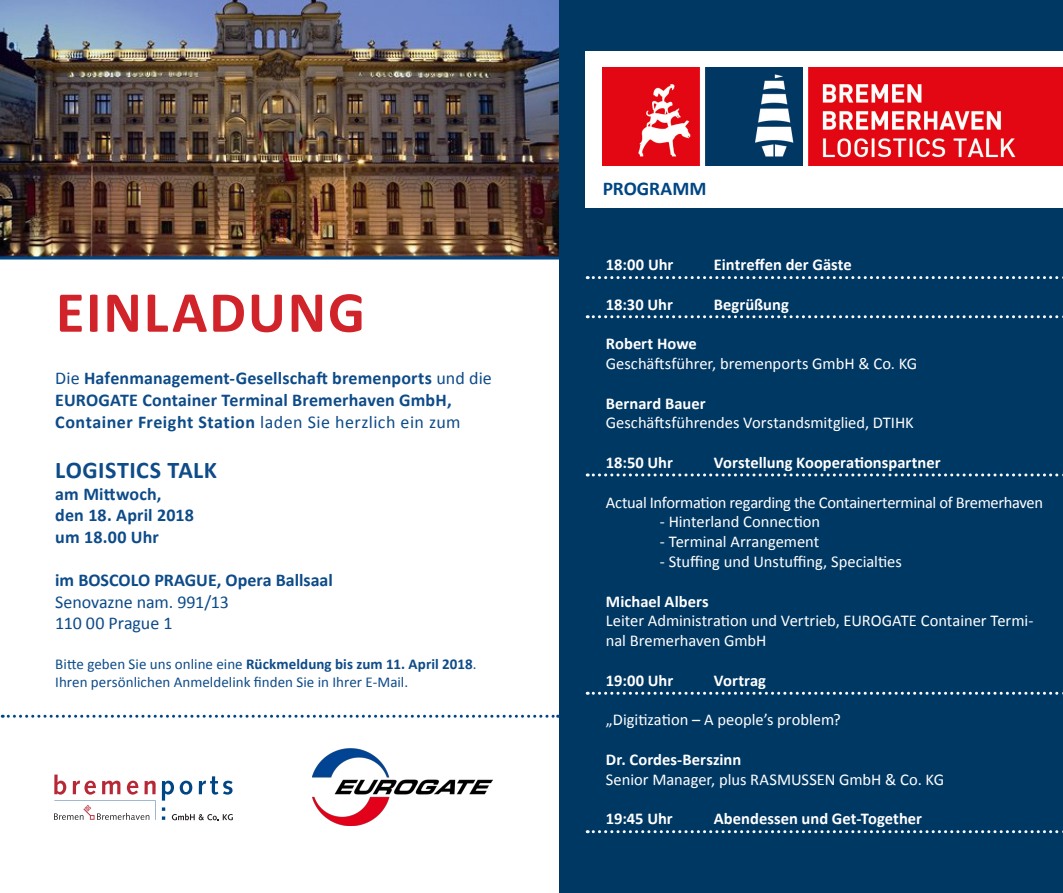
<style>
.page{position:relative;width:1063px;height:893px;background:#fff}
.page>*{position:absolute;margin:0;border:0;box-sizing:border-box;transform-origin:0 0}
.t1{font:700 58.5px "Calibri";letter-spacing:.03em;color:#d1232a}
.t2{font:700 24px "Calibri";letter-spacing:.02em;color:#0d4b89}
.t3{font:700 19.5px "Calibri";color:#004684}
.t4{font:700 18px/21.6px "Calibri";letter-spacing:.01em;color:#0d4b89}
.t5{font:18px "Calibri";letter-spacing:-.005em;color:#0d4b89}
.t6{font:16.5px/19.8px "Calibri";letter-spacing:-.005em;color:#fff}
.t7{font:700 16.5px "Calibri";color:#fff}
.t8{font:16.5px "Calibri";letter-spacing:-.025em;color:#fff}
.t9{font:700 15px "Calibri";letter-spacing:.005em;color:#0d4b89}
.t10{font:15px "Calibri";color:#0d4b89}
.s1{font-weight:400}
.s2{font-weight:700}
</style>
<div class="page">
<img style="left:0;top:0;width:559px;height:256px">
<div style="left:559px;top:0;width:504px;height:893px;background:#003864"></div>
<svg style="left:587px;top:276px;width:476px;height:3px"></svg>
<svg style="left:587px;top:315px;width:476px;height:3px"></svg>
<svg style="left:2px;top:715px;width:557px;height:3px"></svg>
<div style="left:586px;top:51px;width:477px;height:156px;background:#fff"></div>
<hr style="left:0;top:256px;width:559px;height:3px;background:#004684">
<svg style="left:162px;top:781px;width:12px;height:20px"></svg>
<svg style="left:180px;top:781px;width:12px;height:14px"></svg>
<svg style="left:199px;top:776px;width:34px;height:19px"></svg>
<svg style="left:162px;top:807px;width:3px;height:13px"></svg>
<svg style="left:172px;top:814px;width:61px;height:6px"></svg>
<svg style="left:54px;top:775px;width:102px;height:45px"></svg>
<svg style="left:587px;top:692px;width:476px;height:3px"></svg>
<img style="left:602px;top:68px;width:461px;height:97px">
<svg style="left:587px;top:473px;width:476px;height:3px"></svg>
<img style="left:312px;top:749px;width:180px;height:77px">
<svg style="left:587px;top:830px;width:476px;height:3px"></svg>
<p class="t1" style="left:56px;top:275px;width:311px">EINLADUNG</p>
<p class="t4" style="left:55px;top:368px;width:438px"><span class="s1">Die</span> Hafenmanagement-Gesellschaft bremenports <span class="s1">und die<br></span>EUROGATE Container Terminal Bremerhaven GmbH,</p>
<p class="t4" style="left:55px;top:411px;width:407px">Container Freight Station <span class="s1">laden Sie herzlich ein zum</span></p>
<p class="t2" style="left:55px;top:455px;width:163px">LOGISTICS TALK</p>
<p class="t4" style="left:55px;top:483px;width:108px">am Mittwoch,</p>
<p class="t4" style="left:55px;top:504px;width:140px">den 18. April 2018</p>
<p class="t4" style="left:55px;top:526px;width:105px">um 18.00 Uhr</p>
<p class="t4" style="left:55px;top:569px;width:279px">im BOSCOLO PRAGUE, Opera Ballsaal</p>
<p class="t5" style="left:55px;top:590px;width:175px">Senovazne nam. 991/13</p>
<p class="t5" style="left:55px;top:612px;width:119px">110 00 Prague 1</p>
<p class="t9" style="left:55px;top:654px;width:423px"><span class="s1">Bitte geben Sie uns online eine</span> Rückmeldung bis zum 11. April 2018<span class="s1">.</span></p>
<p class="t10" style="left:55px;top:672px;width:354px">Ihren persönlichen Anmeldelink finden Sie in Ihrer E-Mail.</p>
<p class="t3" style="left:603px;top:176px;width:105px">PROGRAMM</p>
<p class="t7" style="left:606px;top:254px;width:69px">18:00 Uhr</p>
<p class="t7" style="left:714px;top:254px;width:140px">Eintreffen der Gäste</p>
<p class="t7" style="left:606px;top:294px;width:69px">18:30 Uhr</p>
<p class="t7" style="left:714px;top:294px;width:77px">Begrüßung</p>
<p class="t6" style="left:606px;top:334px;width:313px"><span class="s2">Robert Howe<br></span>Geschäftsführer, bremenports GmbH &amp; Co. KG</p>
<p class="t7" style="left:606px;top:393px;width:101px">Bernard Bauer</p>
<p class="t6" style="left:606px;top:413px;width:309px">Geschäftsführendes Vorstandsmitglied, DTIHK</p>
<p class="t7" style="left:606px;top:452px;width:69px">18:50 Uhr</p>
<p class="t7" style="left:714px;top:452px;width:228px">Vorstellung Kooperationspartner</p>
<p class="t8" style="left:606px;top:492px;width:439px">Actual Information regarding the Containerterminal of Bremerhaven</p>
<p class="t6" style="left:660px;top:512px;width:162px">- Hinterland Connection</p>
<p class="t6" style="left:660px;top:532px;width:161px">- Terminal Arrangement</p>
<p class="t6" style="left:660px;top:552px;width:244px">- Stuffing und Unstuffing, Specialties</p>
<p class="t7" style="left:606px;top:591px;width:104px">Michael Albers</p>
<p class="t6" style="left:606px;top:611px;width:429px">Leiter Administration und Vertrieb, EUROGATE Container Termi&shy;nal Bremerhaven GmbH</p>
<p class="t7" style="left:606px;top:670px;width:69px">19:00 Uhr</p>
<p class="t7" style="left:714px;top:670px;width:54px">Vortrag</p>
<p class="t6" style="left:606px;top:710px;width:237px">„Digitization – A people’s problem?</p>
<p class="t7" style="left:606px;top:749px;width:137px">Dr. Cordes-Berszinn</p>
<p class="t6" style="left:606px;top:769px;width:340px">Senior Manager, plus RASMUSSEN GmbH &amp; Co. KG</p>
<p class="t7" style="left:606px;top:808px;width:68px">19:45 Uhr</p>
<p class="t7" style="left:714px;top:808px;width:210px">Abendessen und Get-Together</p>
</div>
